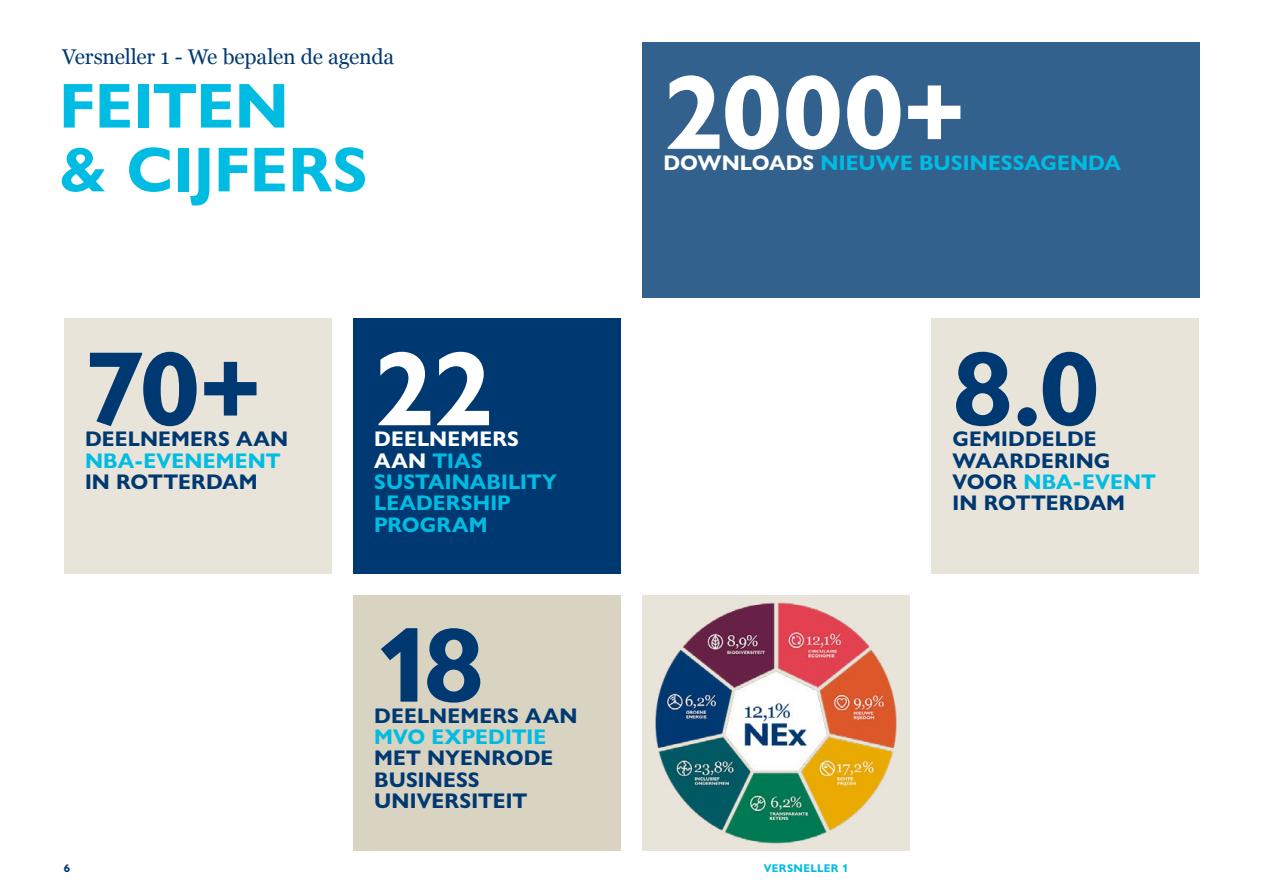
<style>
.page{position:relative;width:1263px;height:893px;background:#fff}
.page>*{position:absolute;margin:0;border:0;box-sizing:border-box;transform-origin:0 0}
.Title_Gill_Sans_25mm{font:700 106.35px "Gill Sans Nova";color:#003972}
.Title_Gill_Sans_25mm-2{font:700 106.35px "Gill Sans Nova";letter-spacing:-.005em;color:#fff}
.Title_Gill_Sans_15mm{font:700 63.75px/63.8px "Gill Sans Nova";letter-spacing:-.005em;color:#00bce2}
.t1{font:700 21.3px/21.3px "Gill Sans Nova";letter-spacing:.005em;color:#003972}
.t2{font:700 21.3px/21.3px "Gill Sans Nova";letter-spacing:.005em;color:#00bce2}
.Title_Georgia_5mm_Da{font:21.3px "Georgia";letter-spacing:-.01em;color:#003972}
.t3{font:700 11.25px "Gill Sans Nova";letter-spacing:.025em;color:#00bce2}
.t4{font:700 11.25px "Gill Sans Nova";color:#003972}
.s1{color:#00bce2}
.s2{color:#fff}
</style>
<div class="page">
<div style="left:353px;top:595px;width:268px;height:255px;background:#d9d3c2"></div>
<div style="left:64px;top:319px;width:268px;height:255px;background:#e8e4da"></div>
<div style="left:931px;top:319px;width:268px;height:255px;background:#e8e4da"></div>
<div style="left:642px;top:43px;width:557px;height:255px;background:#33618e"></div>
<div style="left:353px;top:319px;width:268px;height:255px;background:#003972"></div>
<div style="left:642px;top:595px;width:268px;height:255px;background:#e8e4da"></div>
<img style="left:655px;top:602px;width:242px;height:242px">
<p class="Title_Georgia_5mm_Da" style="left:62px;top:44px;width:334px">Versneller 1 - We bepalen de agenda</p>
<p class="Title_Gill_Sans_15mm" style="left:59px;top:74px;width:310px">FEITEN<br>&amp; CIJFERS</p>
<p class="Title_Gill_Sans_25mm" style="left:85px;top:323px;width:178px">70+</p>
<p class="t1" style="left:85px;top:429px;width:205px">DEELNEMERS AAN<br><span class="s1">NBA-EVENEMENT<br></span>IN ROTTERDAM</p>
<p class="Title_Gill_Sans_25mm-2" style="left:374px;top:323px;width:120px">22</p>
<p class="t2" style="left:374px;top:429px;width:184px"><span class="s2">DEELNEMERS<br>AAN</span> TIAS<br>SUSTAINABILITY<br>LEADERSHIP<br>PROGRAM</p>
<p class="Title_Gill_Sans_25mm" style="left:374px;top:599px;width:111px">18</p>
<p class="t1" style="left:374px;top:705px;width:205px">DEELNEMERS AAN<br><span class="s1">MVO EXPEDITIE<br></span>MET NYENRODE<br>BUSINESS<br>UNIVERSITEIT</p>
<p class="Title_Gill_Sans_25mm-2" style="left:663px;top:47px;width:303px">2000+</p>
<p class="t2" style="left:663px;top:152px;width:459px"><span class="s2">DOWNLOADS</span> NIEUWE BUSINESSAGENDA</p>
<p class="Title_Gill_Sans_25mm" style="left:952px;top:323px;width:148px">8.0</p>
<p class="t1" style="left:952px;top:429px;width:205px">GEMIDDELDE<br>WAARDERING<br>VOOR <span class="s1">NBA-EVENT<br></span>IN ROTTERDAM</p>
<p class="t4" style="left:64px;top:861px;width:8px">6</p>
<p class="t3" style="left:764px;top:861px;width:86px">VERSNELLER 1</p>
</div>
